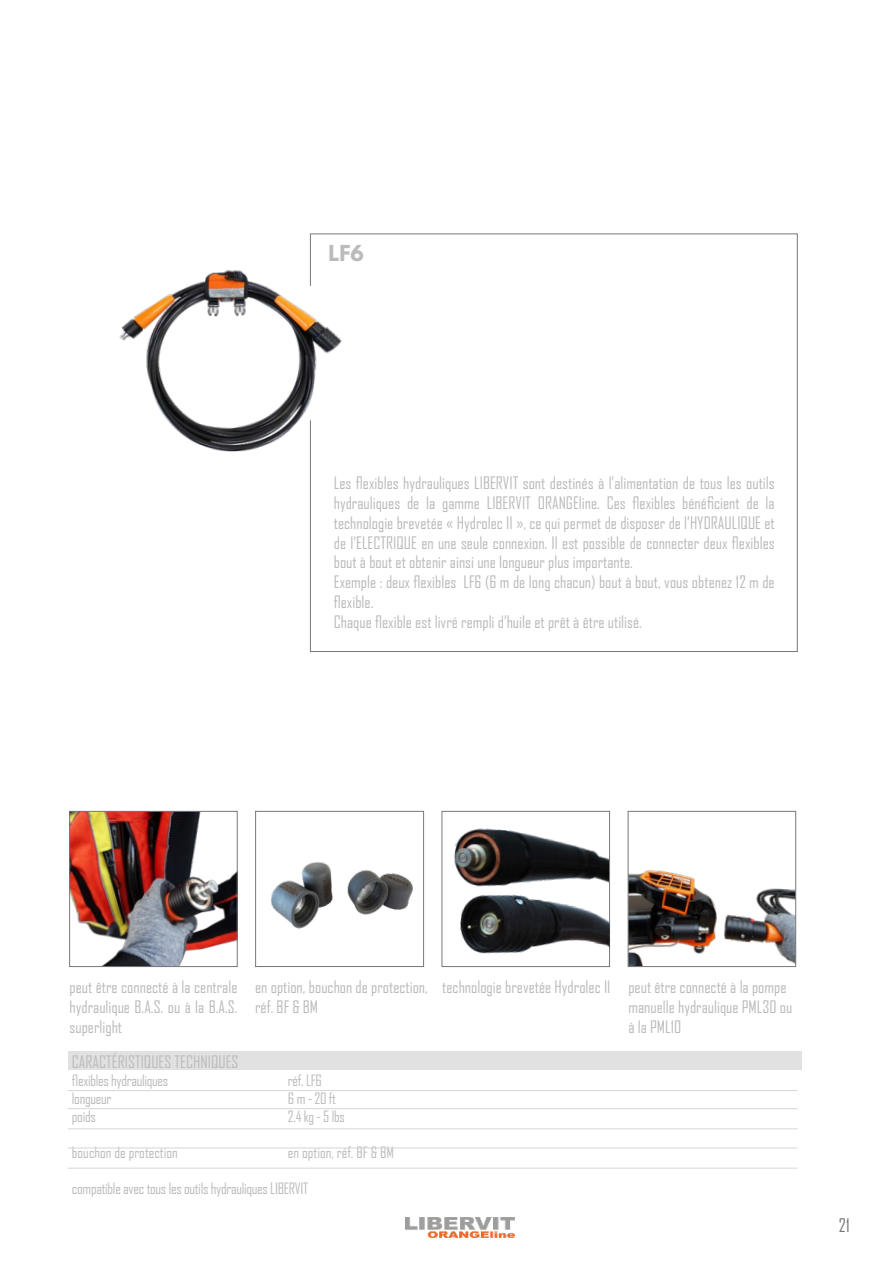
<style>
.page{position:relative;width:893px;height:1263px;background:#fff}
.page>*{position:absolute;margin:0;border:0;box-sizing:border-box;transform-origin:0 0}
.t1{font:700 19.5px "League Spartan";color:#babbbd}
.t2{font:18px "Agency FB";color:#76777a}
.t3{font:16.5px/19.8px "Agency FB";color:#babbbd}
.t4{font:15px "Agency FB";letter-spacing:-.02em;color:#bcbcbc}
.t5{font:15px "Agency FB";color:#bcbcbc}
</style>
<div class="page">
<svg style="left:310px;top:233px;width:488px;height:419px"></svg>
<div style="left:68px;top:1051px;width:733px;height:19px;background:#e1e1e1"></div>
<hr style="left:68px;top:1090px;width:729px;height:1px;background:#d6d6d7">
<hr style="left:68px;top:1108px;width:729px;height:1px;background:#d6d6d7">
<hr style="left:68px;top:1128px;width:729px;height:1px;background:#d6d6d7">
<hr style="left:68px;top:1148px;width:729px;height:1px;background:#d6d6d7">
<img style="left:71px;top:813px;width:164px;height:152px">
<div style="left:69px;top:811px;width:168px;height:156px;border:1px solid #76777a"></div>
<img style="left:454px;top:828px;width:154px;height:59px">
<div style="left:442px;top:811px;width:168px;height:156px;border:1px solid #76777a"></div>
<img style="left:271px;top:862px;width:142px;height:67px">
<div style="left:255px;top:811px;width:169px;height:156px;border:1px solid #76777a"></div>
<img style="left:630px;top:870px;width:164px;height:95px">
<div style="left:628px;top:811px;width:168px;height:156px;border:1px solid #76777a"></div>
<hr style="left:68px;top:1168px;width:729px;height:1px;background:#d6d6d7">
<img style="left:119px;top:258px;width:237px;height:203px">
<img style="left:459px;top:889px;width:151px;height:78px">
<img style="left:406px;top:1217px;width:108px;height:21px">
<p class="t1" style="left:328px;top:238px;width:37px">LF6</p>
<p class="t3" style="left:334px;top:473px;width:442px">Les flexibles hydrauliques LIBERVIT sont destinés à l’alimentation de tous les outils hydrauliques de la gamme LIBERVIT ORANGEline. Ces flexibles bénéficient de la technologie brevetée « Hydrolec II », ce qui permet de disposer de l’HYDRAULIQUE et de l’ELECTRIQUE en une seule connexion. Il est possible de connecter deux flexibles bout à bout et obtenir ainsi une longueur plus importante.<br>Exemple : deux flexibles LF6 (6 m de long chacun) bout à bout, vous obtenez 12 m de flexible.<br>Chaque flexible est livré rempli d’huile et prêt à être utilisé.</p>
<p class="t3" style="left:70px;top:977px;width:169px;text-align:justify">peut être connecté à la centrale hydraulique B.A.S. ou à la B.A.S. superlight</p>
<p class="t3" style="left:255px;top:977px;width:174px">en option, bouchon de protection, réf. BF &amp; BM</p>
<p class="t3" style="left:628px;top:977px;width:165px;text-indent:-186px">technologie brevetée Hydrolec II peut être connecté à la pompe manuelle hydraulique PML30 ou à la PML10</p>
<p class="t3" style="left:72px;top:1052px;width:168px">CARACTÉRISTIQUES TECHNIQUES</p>
<p class="t4" style="left:72px;top:1071px;width:98px">flexibles hydrauliques</p>
<p class="t4" style="left:288px;top:1071px;width:35px">réf. LF6</p>
<p class="t4" style="left:72px;top:1089px;width:41px">longueur</p>
<p class="t4" style="left:288px;top:1089px;width:50px">6 m - 20 ft</p>
<p class="t4" style="left:72px;top:1107px;width:25px">poids</p>
<p class="t4" style="left:288px;top:1107px;width:58px">2.4 kg - 5 lbs</p>
<p class="t5" style="left:72px;top:1143px;width:107px">bouchon de protection</p>
<p class="t5" style="left:288px;top:1143px;width:108px">en option, réf. BF &amp; BM</p>
<p class="t4" style="left:72px;top:1179px;width:238px">compatible avec tous les outils hydrauliques LIBERVIT</p>
<p class="t2" style="left:839px;top:1214px;width:12px">21</p>
</div>
